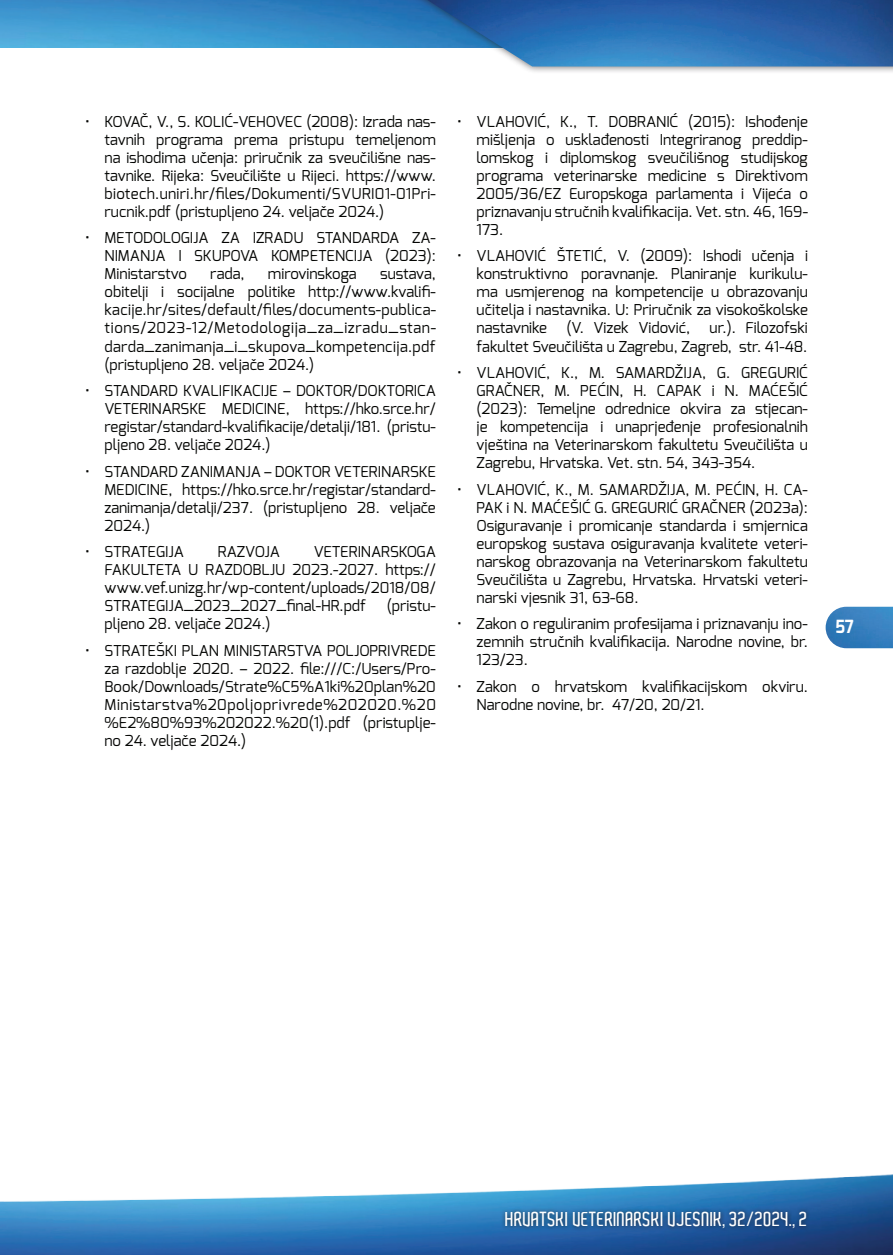
<style>
.page{position:relative;width:893px;height:1255px;background:#fff}
.page>*{position:absolute;margin:0;border:0;box-sizing:border-box;transform-origin:0 0}
.t1{font:600 19.5px "Aldo";color:#fff}
.t2{font:700 18.15px "Exo";color:#fff;scale:.9 1}
.t3{font:15px/18px "Exo";color:#040503;text-align:justify}
</style>
<div class="page">
<img style="left:0;top:0;width:388px;height:47px">
<div style="left:388px;top:0;width:505px;height:75px;background:#231f20;opacity:.75"></div>
<img style="left:395px;top:0;width:498px;height:66px">
<img style="left:0;top:1174px;width:893px;height:80px">
<img style="left:826px;top:606px;width:67px;height:42px">
<div style="left:501px;top:1207px;width:310px;height:25px;background:#231f20;opacity:.75"></div>
<p class="t3" style="left:105px;top:112px;width:333px;text-indent:-20px">• KOVAČ, V., S. KOLIĆ-VEHOVEC (2008): Izrada nas&shy;tavnih programa prema pristupu temeljenom na ishodima učenja: priručnik za sveučilišne nas&shy;tavnike. Rijeka: Sveučilište u Rijeci. https://www. biotech.uniri.hr/files/Dokumenti/SVURI01-01Pri&shy;rucnik.pdf (pristupljeno 24. veljače 2024.)</p>
<p class="t3" style="left:105px;top:229px;width:333px;text-indent:-20px">• METODOLOGIJA ZA IZRADU STANDARDA ZA-NIMANJA I SKUPOVA KOMPETENCIJA (2023):<br>Ministarstvo</p>
<p class="t3" style="left:210px;top:265px;width:36px">rada,</p>
<p class="t3" style="left:268px;top:265px;width:90px">mirovinskoga</p>
<p class="t3" style="left:105px;top:265px;width:333px;text-indent:276px">sustava, obitelji i socijalne politike http://www.kvalifi&shy;kacije.hr/sites/default/files/documents-publica&shy;tions/2023-12/Metodologija_za_izradu_stan&shy;darda_zanimanja_i_skupova_kompetencija.pdf (pristupljeno 28. veljače 2024.)</p>
<p class="t3" style="left:105px;top:381px;width:333px;text-indent:-20px">• STANDARD KVALIFIKACIJE – DOKTOR/DOKTORICA VETERINARSKE MEDICINE, https://hko.srce.hr/ registar/standard-kvalifikacije/detalji/181. (pristu&shy;pljeno 28. veljače 2024.)</p>
<p class="t3" style="left:105px;top:462px;width:333px;text-indent:-20px">• STANDARD ZANIMANJA – DOKTOR VETERINARSKE MEDICINE, https://hko.srce.hr/registar/standard&shy;zanimanja/detalji/237. (pristupljeno 28. veljače 2024.)</p>
<p class="t3" style="left:85px;top:542px;width:100px">• STRATEGIJA</p>
<p class="t3" style="left:218px;top:542px;width:64px">RAZVOJA</p>
<p class="t3" style="left:105px;top:542px;width:333px;text-indent:209px">VETERINARSKOGA FAKULTETA U RAZDOBLJU 2023.-2027. https:// www.vef.unizg.hr/wp-content/uploads/2018/08/ STRATEGIJA_2023_2027_final-HR.pdf</p>
<p class="t3" style="left:387px;top:596px;width:51px">(pristu-</p>
<p class="t3" style="left:105px;top:614px;width:167px">pljeno 28. veljače 2024.)</p>
<p class="t3" style="left:105px;top:641px;width:333px;text-indent:-20px">• STRATEŠKI PLAN MINISTARSTVA POLJOPRIVREDE za razdoblje 2020. – 2022. file:///C:/Users/Pro-Book/Downloads/Strate%C5%A1ki%20plan%20<br>Ministarstva%20poljoprivrede%202020.%20 %E2%80%93%202022.%20(1).pdf (pristuplje&shy;no 24. veljače 2024.)</p>
<p class="t3" style="left:477px;top:112px;width:333px;text-indent:-19px">• VLAHOVIĆ, K., T. DOBRANIĆ (2015): Ishođenje mišljenja o usklađenosti Integriranog preddip&shy;lomskog i diplomskog sveučilišnog studijskog programa veterinarske medicine s Direktivom 2005/36/EZ Europskoga parlamenta i Vijeća o priznavanju stručnih kvalifikacija. Vet. stn. 46, 169- 173.</p>
<p class="t3" style="left:477px;top:247px;width:333px;text-indent:-19px">• VLAHOVIĆ ŠTETIĆ, V. (2009): Ishodi učenja i konstruktivno poravnanje. Planiranje kurikulu&shy;ma usmjerenog na kompetencije u obrazovanju učitelja i nastavnika. U: Priručnik za visokoškolske nastavnike</p>
<p class="t3" style="left:477px;top:319px;width:333px;text-align:right">ur.). Filozofski<br>fakultet Sveučilišta u Zagrebu, Zagreb, str. 41-48.</p>
<p class="t3" style="left:477px;top:363px;width:333px;text-indent:-19px">• VLAHOVIĆ, K., M. SAMARDŽIJA, G. GREGURIĆ GRAČNER, M. PEĆIN, H. CAPAK i N. MAĆEŠIĆ (2023): Temeljne odrednice okvira za stjecan&shy;je kompetencija i unaprjeđenje profesionalnih vještina na Veterinarskom fakultetu Sveučilišta u Zagrebu, Hrvatska. Vet. stn. 54, 343-354.</p>
<p class="t3" style="left:477px;top:480px;width:333px;text-indent:-19px">• VLAHOVIĆ, K., M. SAMARDŽIJA, M. PEĆIN, H. CA-PAK i N. MAĆEŠIĆ G. GREGURIĆ GRAČNER (2023a):<br>Osiguravanje i promicanje standarda i smjernica europskog sustava osiguravanja kvalitete veteri&shy;narskog obrazovanja na Veterinarskom fakultetu Sveučilišta u Zagrebu, Hrvatska. Hrvatski veteri&shy;narski vjesnik 31, 63-68.</p>
<p class="t3" style="left:477px;top:614px;width:333px;text-indent:-19px">• Zakon o reguliranim profesijama i priznavanju ino&shy;zemnih stručnih kvalifikacija. Narodne novine, br.<br>123/23.</p>
<p class="t3" style="left:477px;top:677px;width:333px;text-indent:-19px">• Zakon o hrvatskom kvalifikacijskom okviru.<br>Narodne novine, br. 47/20, 20/21.</p>
<p class="t3" style="left:566px;top:319px;width:125px">(V. Vizek Vidović,</p>
<p class="t2" style="left:835px;top:614px;width:22px">57</p>
<h1 class="t1" style="left:505px;top:1207px;width:304px">HRVATSKI VETERINARSKI VJESNIK, 32/2024., 2</h1>
</div>
